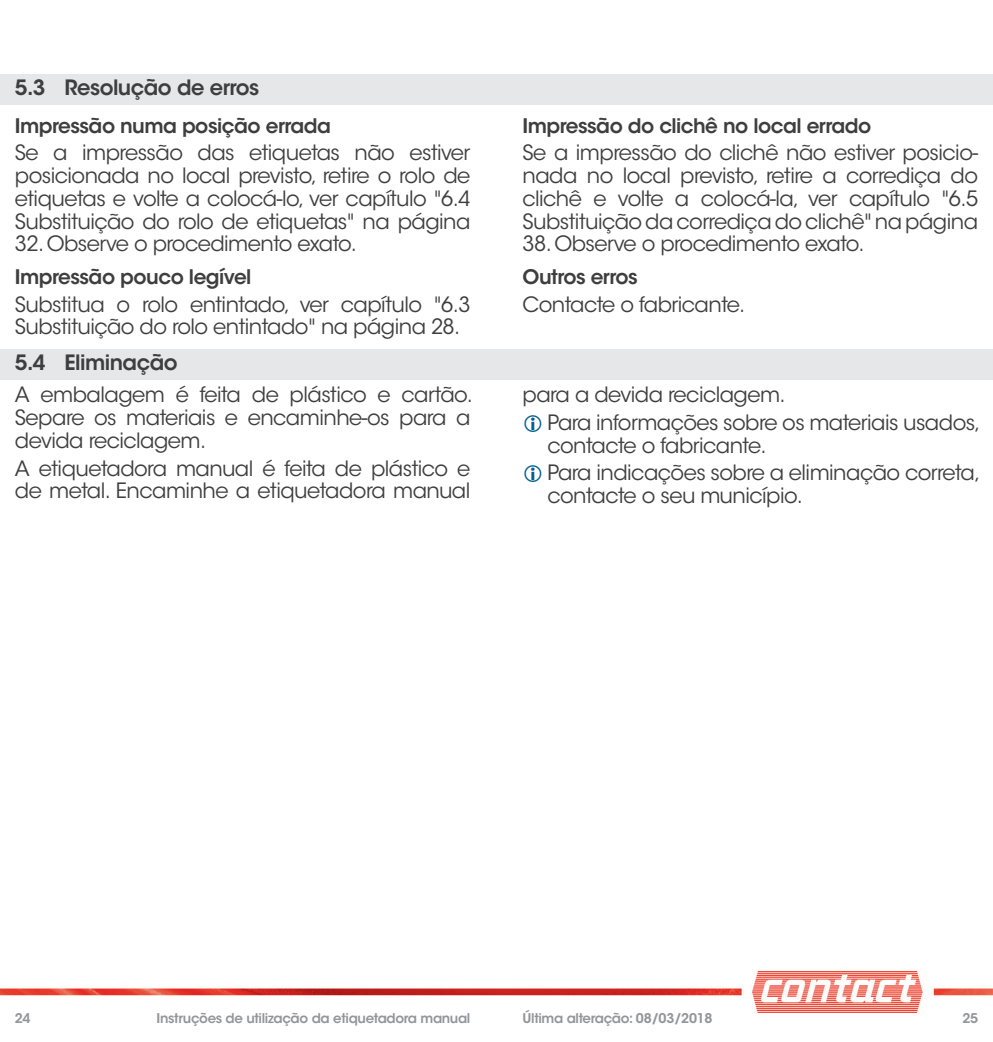
<style>
.page{position:relative;width:993px;height:1042px;background:#fff}
.page>*{position:absolute;margin:0;border:0;box-sizing:border-box;transform-origin:0 0}
.t1{font:21px/22.8px "ITC Avant Garde Std";letter-spacing:-.025em;color:#3e3e3f}
.t2{font:600 21px "ITC Avant Garde Std";letter-spacing:-.025em;color:#3e3e3f}
.t3{font:600 19.95px "ITC Avant Garde Std";letter-spacing:-.025em;color:#3e3e3f}
.t4{font:600 13.3px "ITC Avant Garde Std";letter-spacing:-.025em;color:#939598}
</style>
<div class="page">
<img style="left:0;top:971px;width:992px;height:41px">
<div style="left:0;top:74px;width:992px;height:31px;background:#e6e7e9"></div>
<div style="left:0;top:349px;width:992px;height:31px;background:#e6e7e9"></div>
<p class="t2" style="left:15px;top:74px;width:246px">5.3 Resolução de erros</p>
<p class="t3" style="left:15px;top:113px;width:317px">Impressão numa posição errada</p>
<p class="t1" style="left:15px;top:142px;width:457px;text-align:justify">Se a impressão das etiquetas não estiver posicionada no local previsto, retire o rolo de etiquetas e volte a colocá-lo, ver capítulo "6.4<br>Substituição do rolo de etiquetas" na página</p>
<p class="t1" style="left:15px;top:233px;width:343px">32. Observe o procedimento exato.</p>
<p class="t3" style="left:15px;top:264px;width:238px">Impressão pouco legível</p>
<p class="t1" style="left:15px;top:293px;width:457px">Substitua o rolo entintado, ver capítulo "6.3<br>Substituição do rolo entintado" na página 28.</p>
<p class="t2" style="left:15px;top:349px;width:164px">5.4 Eliminação</p>
<p class="t1" style="left:15px;top:383px;width:459px;text-align:justify">A embalagem é feita de plástico e cartão.<br>Separe os materiais e encaminhe-os para a devida reciclagem.</p>
<p class="t1" style="left:15px;top:457px;width:457px">A etiquetadora manual é feita de plástico e de metal. Encaminhe a etiquetadora manual</p>
<p class="t3" style="left:522px;top:113px;width:350px">Impressão do clichê no local errado</p>
<p class="t1" style="left:522px;top:142px;width:457px;text-align:justify">Se a impressão do clichê não estiver posicio&shy;nada no local previsto, retire a corrediça do clichê e volte a colocá-la, ver capítulo "6.5<br>Substituição da corrediça do clichê" na página</p>
<p class="t1" style="left:522px;top:233px;width:343px">38. Observe o procedimento exato.</p>
<p class="t3" style="left:522px;top:264px;width:117px">Outros erros</p>
<p class="t1" style="left:522px;top:293px;width:224px">Contacte o fabricante.</p>
<p class="t1" style="left:547px;top:381px;width:434px;line-height:27.7px;text-indent:-25px">para a devida reciclagem.<br>Para informações sobre os materiais usados,</p>
<p class="t1" style="left:547px;top:431px;width:434px;line-height:27.7px">contacte o fabricante.<br>Para indicações sobre a eliminação correta,</p>
<p class="t1" style="left:547px;top:484px;width:257px">contacte o seu município.</p>
<p class="t4" style="left:15px;top:1009px;width:17px">24</p>
<p class="t4" style="left:157px;top:1009px;width:315px">Instruções de utilização da etiquetadora manual</p>
<p class="t4" style="left:522px;top:1009px;width:191px">Última alteração: 08/03/2018</p>
<p class="t4" style="left:962px;top:1009px;width:17px">25</p>
</div>
